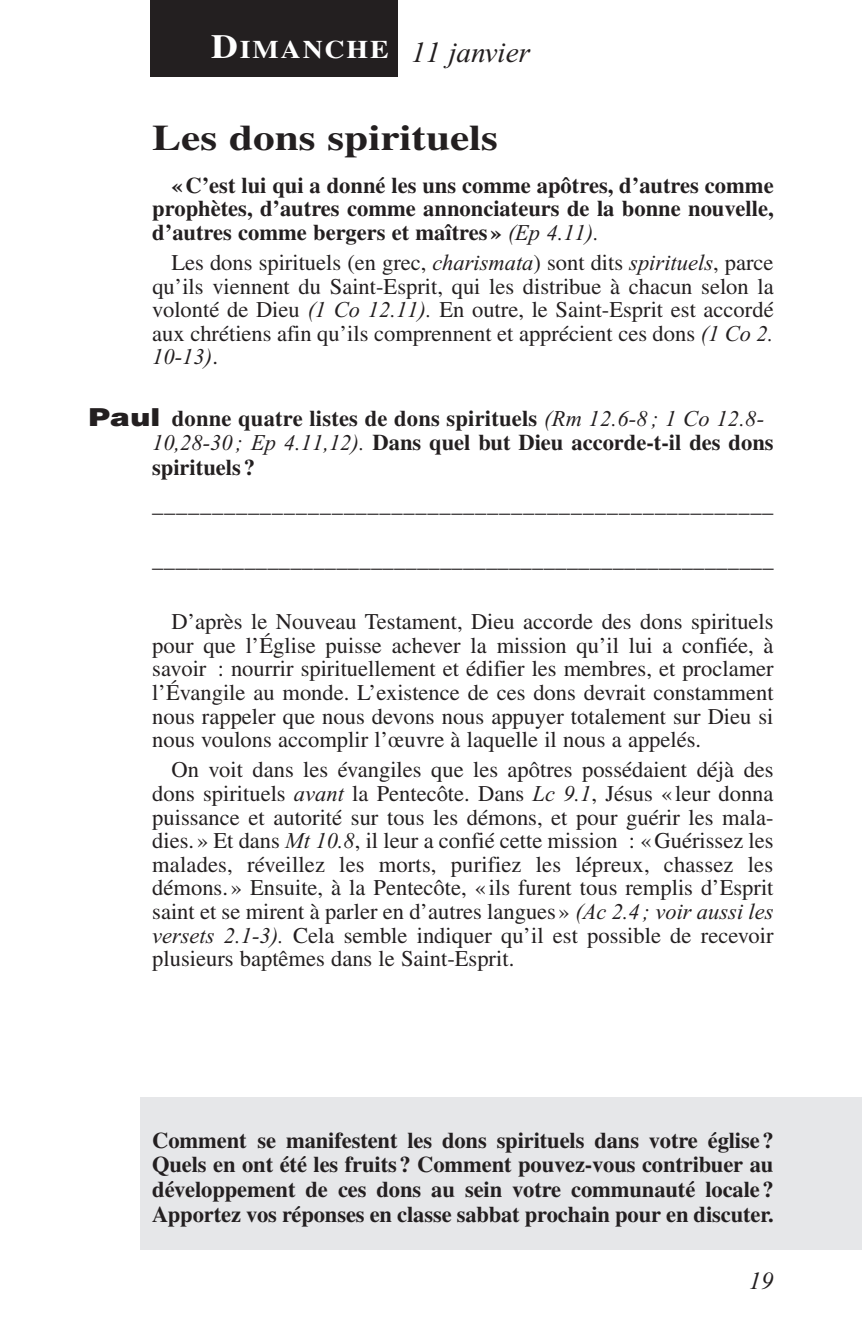
<style>
.page{position:relative;width:862px;height:1321px;background:#fff}
.page>*{position:absolute;margin:0;border:0;box-sizing:border-box;transform-origin:0 0}
.t1{font:700 36px "Times LT Std";color:#231f20;scale:1.2 1}
.t2{font:italic 29.25px "Times New Roman";color:#231f20}
.t3{font:italic 24.75px "Times New Roman";color:#231f20}
.t4{font:22.5px/23.6px "Times LT Std";color:#231f20;text-align:justify}
.t5{font:700 22.5px/24.8px "Times LT Std";color:#231f20;text-align:justify}
.t6{font:italic 22.5px "Times New Roman";color:#231f20}
.s1{font-family:"Times LT Std";font-weight:700;font-style:normal;font-size:33.75px;color:#fff}
.s2{font-family:"Times LT Std";font-weight:700;font-style:normal;font-size:25.2px;color:#fff}
.s3{font-family:"Times New Roman";font-weight:400;font-style:italic}
.s4{font-family:"Times New Roman";font-style:italic}
.s5{font-family:"Times LT Std";font-style:normal}
.s6{font-family:"Helvetica";font-weight:900;font-size:24.75px}
</style>
<div class="page">
<div style="left:140px;top:1097px;width:721px;height:152px;background:#e6e7e9"></div>
<div style="left:150px;top:0;width:248px;height:77px;background:#231f20"></div>
<h2 class="t2" style="left:211px;top:41px;width:320px"><span class="s1">D</span><span class="s2">IMANCHE</span> 11 janvier</h2>
<h1 class="t1" style="left:152px;top:125px;width:289px">Les dons spirituels</h1>
<p class="t5" style="left:152px;top:175px;width:622px;line-height:23.6px;text-indent:19px">« C’est lui qui a donné les uns comme apôtres, d’autres comme prophètes, d’autres comme annonciateurs de la bonne nouvelle, d’autres comme bergers et maîtres » <span class="s3">(Ep 4.11).</span></p>
<p class="t4" style="left:152px;top:253px;width:622px;text-indent:19px">Les dons spirituels (en grec, <span class="s4">charismata</span>) sont dits <span class="s4">spirituels</span>, parce qu’ils viennent du Saint-Esprit, qui les distribue à chacun selon la volonté de Dieu <span class="s4">(1 Co 12.11).</span> En outre, le Saint-Esprit est accordé aux chrétiens afin qu’ils comprennent et apprécient ces dons <span class="s4">(1 Co 2.</span></p>
<p class="t6" style="left:152px;top:349px;width:67px">10-13)<span class="s5">.</span></p>
<p class="t5" style="left:152px;top:408px;width:622px;text-align:left;text-indent:-64px"><span class="s6">Paul</span> donne quatre listes de dons spirituels <span class="s3">(Rm 12.6-8 ; 1 Co 12.8-<br>10,28-30; Ep 4.11,12).</span> Dans quel but Dieu accorde-t-il des dons spirituels ?</p>
<p class="t4" style="left:152px;top:494px;width:622px">____________________________________________________</p>
<p class="t4" style="left:152px;top:550px;width:622px">______________________________________________________</p>
<p class="t4" style="left:152px;top:612px;width:622px;text-indent:19px">D’après le Nouveau Testament, Dieu accorde des dons spirituels pour que l’Église puisse achever la mission qu’il lui a confiée, à savoir : nourrir spirituellement et édifier les membres, et proclamer l’Évangile au monde. L’existence de ces dons devrait constamment nous rappeler que nous devons nous appuyer totalement sur Dieu si nous voulons accomplir l’œuvre à laquelle il nous a appelés.</p>
<p class="t4" style="left:152px;top:760px;width:622px;text-indent:19px">On voit dans les évangiles que les apôtres possédaient déjà des dons spirituels <span class="s4">avant</span> la Pentecôte. Dans <span class="s4">Lc 9.1</span>, Jésus «leur donna puissance et autorité sur tous les démons, et pour guérir les mala&shy;dies.» Et dans <span class="s4">Mt 10.8</span>, il leur a confié cette mission : «Guérissez les malades, réveillez les morts, purifiez les lépreux, chassez les démons. » Ensuite, à la Pentecôte, « ils furent tous remplis d’Esprit saint et se mirent à parler en d’autres langues» <span class="s4">(Ac 2.4; voir aussi les versets 2.1-3).</span> Cela semble indiquer qu’il est possible de recevoir plusieurs baptêmes dans le Saint-Esprit.</p>
<p class="t5" style="left:152px;top:1129px;width:622px">Comment se manifestent les dons spirituels dans votre église?<br>Quels en ont été les fruits? Comment pouvez-vous contribuer au développement de ces dons au sein votre communauté locale?<br>Apportez vos réponses en classe sabbat prochain pour en discuter.</p>
<p class="t3" style="left:748px;top:1271px;width:26px">19</p>
</div>
